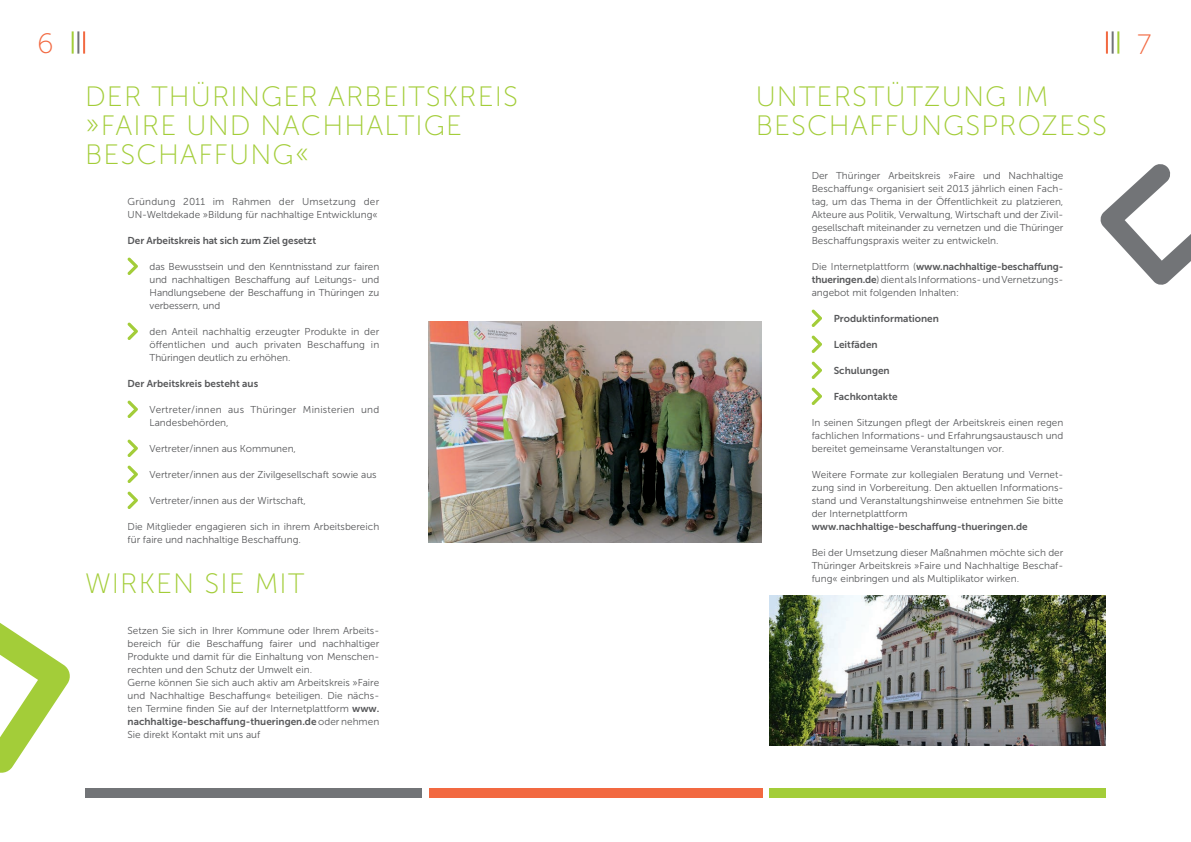
<style>
.page{position:relative;width:1191px;height:842px;background:#fff}
.page>*{position:absolute;margin:0;border:0;box-sizing:border-box;transform-origin:0 0}
.t1{font:28px/29px "Museo Sans 100";letter-spacing:.04em;color:#a3cd39}
.t2{font:28px "Museo Sans 100";color:#f26941}
.t3{font:10px/13px "Museo Sans 300";color:#57585a;text-align:justify}
.t4{font:10px "Museo Sans 700";color:#57585a}
.t5{font:10px/13px "Museo Sans 300";letter-spacing:.02em;color:#57585a}
.s1{font-family:"Museo Sans 700"}
.s2{font-family:"Museo Sans 300"}
</style>
<div class="page">
<hr style="left:83px;top:31px;width:2px;height:23px;background:#f26941">
<hr style="left:1117px;top:31px;width:2px;height:23px;background:#a3cd39">
<hr style="left:77px;top:31px;width:2px;height:23px;background:#727477">
<hr style="left:1111px;top:31px;width:2px;height:23px;background:#727477">
<hr style="left:72px;top:31px;width:2px;height:23px;background:#a3cd39">
<hr style="left:1106px;top:31px;width:2px;height:23px;background:#f26941">
<div style="left:769px;top:788px;width:337px;height:10px;background:#a3cd39"></div>
<div style="left:429px;top:788px;width:333px;height:10px;background:#f26941"></div>
<div style="left:85px;top:788px;width:337px;height:10px;background:#727477"></div>
<svg style="left:127px;top:257px;width:11px;height:18px"></svg>
<svg style="left:127px;top:322px;width:11px;height:18px"></svg>
<svg style="left:127px;top:400px;width:11px;height:18px"></svg>
<svg style="left:127px;top:439px;width:11px;height:18px"></svg>
<svg style="left:127px;top:465px;width:11px;height:18px"></svg>
<svg style="left:127px;top:491px;width:11px;height:18px"></svg>
<svg style="left:1100px;top:164px;width:91px;height:121px"></svg>
<svg style="left:0;top:623px;width:70px;height:150px"></svg>
<svg style="left:811px;top:309px;width:11px;height:18px"></svg>
<svg style="left:811px;top:335px;width:11px;height:18px"></svg>
<svg style="left:811px;top:361px;width:11px;height:18px"></svg>
<svg style="left:811px;top:387px;width:11px;height:18px"></svg>
<img style="left:769px;top:595px;width:337px;height:151px">
<img style="left:429px;top:321px;width:332px;height:222px">
<h1 class="t2" style="left:37px;top:28px;width:18px">6</h1>
<h1 class="t2" style="left:1137px;top:29px;width:16px">7</h1>
<h1 class="t1" style="left:85px;top:82px;width:434px">DER THÜRINGER ARBEITSKREIS »FAIRE UND NACHHALTIGE<br>B ESCHAFFUNG«</h1>
<p class="t3" style="left:128px;top:195px;width:253px">Gründung 2011 im Rahmen der Umsetzung der<br>UN-Weltdekade »Bildung für nachhaltige Entwicklung«</p>
<p class="t4" style="left:128px;top:235px;width:190px">Der Arbeitskreis hat sich zum Ziel gesetzt</p>
<p class="t3" style="left:150px;top:260px;width:231px">das Bewusstsein und den Kenntnisstand zur fairen und nachhaltigen Beschaffung auf Leitungs- und Handlungsebene der Beschaffung in Thüringen zu verbessern, und</p>
<p class="t3" style="left:150px;top:325px;width:231px">den Anteil nachhaltig erzeugter Produkte in der öffentlichen und auch privaten Beschaffung in Thüringen deutlich zu erhöhen.</p>
<p class="t4" style="left:128px;top:378px;width:132px">Der Arbeitskreis besteht aus</p>
<p class="t5" style="left:150px;top:403px;width:231px">Vertreter/innen aus Thüringer Ministerien und<br>Landesbehörden,</p>
<p class="t3" style="left:150px;top:442px;width:148px">Vertreter/innen aus Kommunen,</p>
<p class="t3" style="left:150px;top:468px;width:229px">Vertreter/innen aus der Zivilgesellschaft sowie aus</p>
<p class="t3" style="left:150px;top:494px;width:158px">Vertreter/innen aus der Wirtschaft,</p>
<p class="t3" style="left:128px;top:520px;width:253px">Die Mitglieder engagieren sich in ihrem Arbeitsbereich für faire und nachhaltige Beschaffung.</p>
<h1 class="t1" style="left:85px;top:569px;width:221px">WIRKEN SI E MIT</h1>
<p class="t3" style="left:128px;top:624px;width:253px;text-align:left">Setzen Sie sich in Ihrer Kommune oder Ihrem Arbeits&shy;bereich für die Beschaffung fairer und nachhaltiger Produkte und damit für die Einhaltung von Menschen&shy;rechten und den Schutz der Umwelt ein.<br>Gerne können Sie sich auch aktiv am Arbeitskreis »Faire und Nachhaltige Beschaffung« beteiligen. Die nächs&shy;ten Termine finden Sie auf der Internetplattform <span class="s1">www.</span></p>
<p class="t4" style="left:128px;top:716px;width:253px">nachhaltige-beschaffung-thueringen.de <span class="s2">oder nehmen</span></p>
<p class="t3" style="left:128px;top:728px;width:134px">Sie direkt Kontakt mit uns auf</p>
<h1 class="t1" style="left:755px;top:82px;width:353px">U NTERSTÜTZUNG IM<br>B ESCHAFFUNGSPROZESS</h1>
<p class="t3" style="left:811px;top:169px;width:253px">Der Thüringer Arbeitskreis »Faire und Nachhaltige Beschaffung« organisiert seit 2013 jährlich einen Fach&shy;tag, um das Thema in der Öffentlichkeit zu platzieren, Akteure aus Politik, Verwaltung, Wirtschaft und der Zivil&shy;gesellschaft miteinander zu vernetzen und die Thüringer Beschaffungspraxis weiter zu entwickeln.</p>
<p class="t4" style="left:811px;top:261px;width:253px"><span class="s2">Die Internetplattform (</span>www.nachhaltige-beschaffung-</p>
<p class="t3" style="left:811px;top:273px;width:251px"><span class="s1">thueringen.de</span>) dient als Informations- und Vernetzungs&shy;angebot mit folgenden Inhalten:</p>
<p class="t4" style="left:833px;top:313px;width:107px">Produktinformationen</p>
<p class="t4" style="left:833px;top:339px;width:45px">Leitfäden</p>
<p class="t4" style="left:833px;top:365px;width:57px">Schulungen</p>
<p class="t4" style="left:833px;top:391px;width:65px">Fachkontakte</p>
<p class="t3" style="left:811px;top:416px;width:253px">In seinen Sitzungen pflegt der Arbeitskreis einen regen fachlichen Informations- und Erfahrungsaustausch und bereitet gemeinsame Veranstaltungen vor.</p>
<p class="t3" style="left:811px;top:468px;width:253px">Weitere Formate zur kollegialen Beratung und Vernet&shy;zung sind in Vorbereitung. Den aktuellen Informations&shy;stand und Veranstaltungshinweise entnehmen Sie bitte der Internetplattform</p>
<p class="t4" style="left:811px;top:521px;width:218px">www.nachhaltige-beschaffung-thueringen.de</p>
<p class="t3" style="left:811px;top:546px;width:253px">Bei der Umsetzung dieser Maßnahmen möchte sich der Thüringer Arbeitskreis »Faire und Nachhaltige Beschaf&shy;fung« einbringen und als Multiplikator wirken.</p>
</div>
